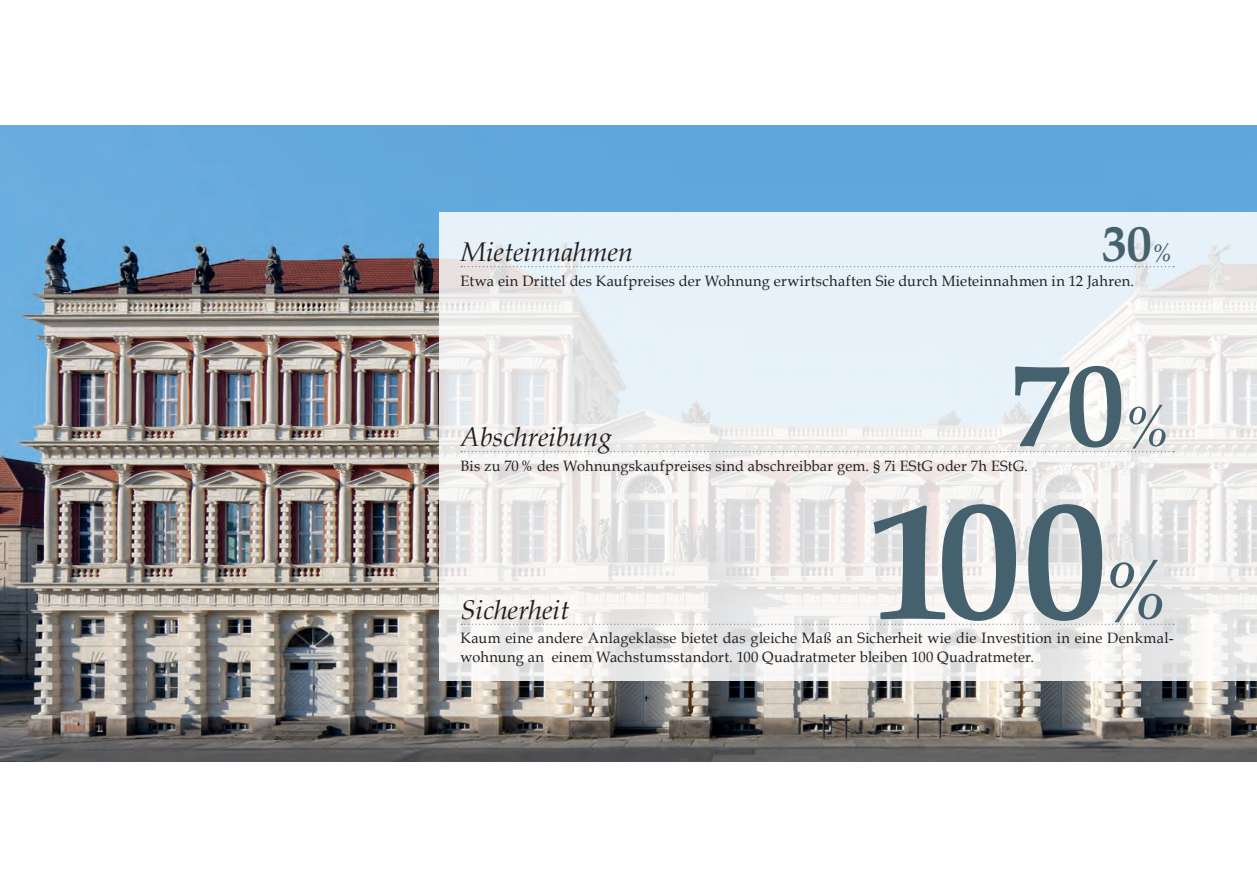
<style>
.page{position:relative;width:1257px;height:887px;background:#fff}
.page>*{position:absolute;margin:0;border:0;box-sizing:border-box;transform-origin:0 0}
.t1{font:700 165.6px "Book Antiqua";color:#46616e}
.t2{font:700 115.95px "Book Antiqua";color:#46616e}
.t3{font:700 49.65px "Book Antiqua";color:#46616e}
.t4{font:italic 27px "Book Antiqua";color:#231f20}
.t5{font:15px/18.5px "Book Antiqua";letter-spacing:.015em;color:#231f20}
.s1{font-weight:400;font-style:italic;font-size:24.9px}
.s2{font-weight:400;font-style:italic;font-size:58.05px}
.s3{font-weight:400;font-style:italic;font-size:82.8px}
</style>
<div class="page">
<img style="left:0;top:125px;width:1257px;height:637px">
<svg style="left:439px;top:212px;width:818px;height:468px"></svg>
<svg style="left:461px;top:266px;width:713px;height:1px"></svg>
<svg style="left:461px;top:451px;width:713px;height:1px"></svg>
<svg style="left:461px;top:624px;width:713px;height:1px"></svg>
<h3 class="t3" style="left:1102px;top:215px;width:73px">30<span class="s1">%</span></h3>
<p class="t5" style="left:461px;top:271px;width:675px">Etwa ein Drittel des Kaufpreises der Wohnung erwirtschaften Sie durch Mieteinnahmen in 12 Jahren.</p>
<h3 class="t4" style="left:461px;top:236px;width:174px">Mieteinnahmen</h3>
<h2 class="t2" style="left:1011px;top:339px;width:164px">70<span class="s2">%</span></h2>
<h3 class="t4" style="left:461px;top:421px;width:153px">Abschreibung</h3>
<p class="t5" style="left:461px;top:456px;width:569px">Bis zu 70 % des Wohnungskaufpreises sind abschreibbar gem. § 7i EStG oder 7h EStG.</p>
<h1 class="t1" style="left:871px;top:466px;width:304px">100<span class="s3">%</span></h1>
<h3 class="t4" style="left:461px;top:594px;width:110px">Sicherheit</h3>
<p class="t5" style="left:461px;top:629px;width:714px">Kaum eine andere Anlageklasse bietet das gleiche Maß an Sicherheit wie die Investition in eine Denkmal&shy;wohnung an einem Wachstumsstandort. 100 Quadratmeter bleiben 100 Quadratmeter.</p>
</div>
